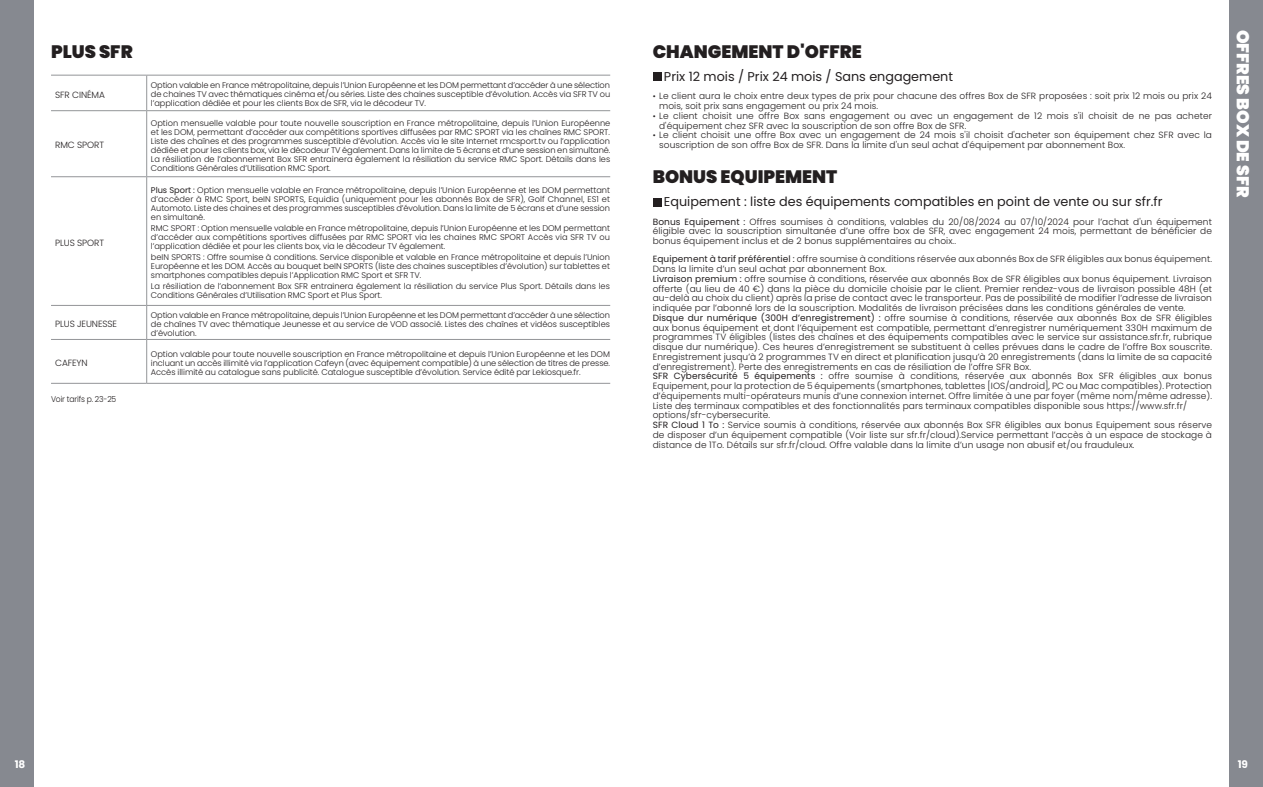
<style>
.page{position:relative;width:1263px;height:787px;background:#fff}
.page>*{position:absolute;margin:0;border:0;box-sizing:border-box;transform-origin:0 0}
.t1{font:900 18px "Poppins";color:#231f20}
.t2{font:900 17.25px "Poppins";color:#fff}
.t3{font:12.75px "Poppins";color:#231f20}
.t4{font:700 10.5px "Poppins";color:#fff}
.t5{font:300 9px/9.8px "Poppins";letter-spacing:.01em;color:#231f20}
.t6{font:300 9px "Poppins";letter-spacing:-.01em;color:#231f20}
.t7{font:300 8.25px/9px "Poppins";letter-spacing:-.005em;color:#231f20;text-align:justify}
.t8{font:300 8.25px "Poppins";letter-spacing:-.005em;color:#231f20;scale:.93 1}
.s1{font-weight:400}
.s2{font-size:8.25px}
</style>
<div class="page">
<div style="left:0;top:0;width:38px;height:787px;background:#868990"></div>
<div style="left:1225px;top:0;width:38px;height:787px;background:#868990"></div>
<div style="left:34px;top:0;width:1195px;height:787px;background:#fff"></div>
<hr style="left:51px;top:75px;width:96px;height:1px;background:#939598">
<hr style="left:147px;top:75px;width:463px;height:1px;background:#939598">
<hr style="left:51px;top:110px;width:96px;height:1px;background:#939598">
<hr style="left:147px;top:110px;width:463px;height:1px;background:#939598">
<hr style="left:51px;top:176px;width:96px;height:1px;background:#939598">
<hr style="left:147px;top:176px;width:463px;height:1px;background:#939598">
<hr style="left:51px;top:305px;width:96px;height:1px;background:#939598">
<hr style="left:147px;top:305px;width:463px;height:1px;background:#939598">
<hr style="left:51px;top:339px;width:96px;height:1px;background:#939598">
<hr style="left:147px;top:339px;width:463px;height:1px;background:#939598">
<hr style="left:51px;top:383px;width:96px;height:1px;background:#939598">
<hr style="left:147px;top:383px;width:463px;height:1px;background:#939598">
<hr style="left:146px;top:75px;width:1px;height:35px;background:#939598">
<hr style="left:146px;top:111px;width:1px;height:65px;background:#939598">
<hr style="left:146px;top:177px;width:1px;height:128px;background:#939598">
<hr style="left:146px;top:306px;width:1px;height:33px;background:#939598">
<hr style="left:146px;top:340px;width:1px;height:43px;background:#939598">
<div style="left:653px;top:72px;width:8px;height:9px;background:#231f20"></div>
<div style="left:653px;top:198px;width:8px;height:8px;background:#231f20"></div>
<h1 class="t1" style="left:51px;top:41px;width:83px">PLUS SFR</h1>
<p class="t6" style="left:55px;top:89px;width:51px">SFR CINÉMA</p>
<p class="t7" style="left:151px;top:81px;width:461px">Option valable en France métropolitaine, depuis l’Union Européenne et les DOM permettant d’accéder à une sélection de chaines TV avec thématiques cinéma et/ou séries. Liste des chaines susceptible d’évolution. Accès via SFR TV ou l’application dédiée et pour les clients Box de SFR, via le décodeur TV.</p>
<p class="t6" style="left:55px;top:140px;width:50px">RMC SPORT</p>
<p class="t7" style="left:151px;top:118px;width:461px">Option mensuelle valable pour toute nouvelle souscription en France métropolitaine, depuis l’Union Européenne et les DOM, permettant d’accéder aux compétitions sportives diffusées par RMC SPORT via les chaînes RMC SPORT.<br>Liste des chaînes et des programmes susceptible d’évolution. Accès via le site Internet rmcsport.tv ou l’application dédiée et pour les clients box, via le décodeur TV également. Dans la limite de 5 écrans et d’une session en simultané.<br>La résiliation de l’abonnement Box SFR entrainera également la résiliation du service RMC Sport. Détails dans les Conditions Générales d’Utilisation RMC Sport.</p>
<p class="t6" style="left:55px;top:237px;width:50px">PLUS SPORT</p>
<p class="t7" style="left:151px;top:185px;width:461px"><span class="s1">Plus Sport :</span> Option mensuelle valable en France métropolitaine, depuis l’Union Européenne et les DOM permettant d’accéder à RMC Sport, beIN SPORTS, Equidia (uniquement pour les abonnés Box de SFR), Golf Channel, ES1 et Automoto. Liste des chaines et des programmes susceptibles d’évolution. Dans la limite de 5 écrans et d’une session en simultané.</p>
<p class="t7" style="left:151px;top:223px;width:461px">RMC SPORT : Option mensuelle valable en France métropolitaine, depuis l’Union Européenne et les DOM permettant d’accéder aux compétitions sportives diffusées par RMC SPORT via les chaines RMC SPORT Accès via SFR TV ou l’application dédiée et pour les clients box, via le décodeur TV également.</p>
<p class="t7" style="left:151px;top:253px;width:461px">beIN SPORTS : Offre soumise à conditions. Service disponible et valable en France métropolitaine et depuis l’Union Européenne et les DOM. Accès au bouquet beIN SPORTS (liste des chaines susceptibles d’évolution) sur tablettes et smartphones compatibles depuis l’Application RMC Sport et SFR TV.</p>
<p class="t7" style="left:151px;top:282px;width:460px">La résiliation de l’abonnement Box SFR entrainera également la résiliation du service Plus Sport. Détails dans les<br>Conditions Générales d’Utilisation RMC Sport et Plus Sport.</p>
<p class="t6" style="left:55px;top:319px;width:63px">PLUS JEUNESSE</p>
<p class="t7" style="left:151px;top:310px;width:461px">Option valable en France métropolitaine, depuis l’Union Européenne et les DOM permettant d’accéder à une sélection de chaînes TV avec thématique Jeunesse et au service de VOD associé. Listes des chaînes et vidéos susceptibles d’évolution.</p>
<p class="t5" style="left:55px;top:358px;width:34px">CAFEYN</p>
<p class="t7" style="left:151px;top:349px;width:461px">Option valable pour toute nouvelle souscription en France métropolitaine et depuis l’Union Européenne et les DOM incluant un accès illimité via l’application Cafeyn (avec équipement compatible) à une sélection de titres de presse.<br>Accès illimité au catalogue sans publicité. Catalogue susceptible d’évolution. Service édité par Lekiosque.fr.</p>
<p class="t8" style="left:51px;top:394px;width:72px">Voir tarifs p. 23-25</p>
<h1 class="t1" style="left:653px;top:41px;width:211px">CHANGEMENT D'OFFRE</h1>
<h3 class="t3" style="left:664px;top:69px;width:291px">Prix 12 mois / Prix 24 mois / Sans engagement</h3>
<p class="t5" style="left:659px;top:91px;width:554px;text-indent:-6px"><span class="s2">•</span> Le client aura le choix entre deux types de prix pour chacune des offres Box de SFR proposées : soit prix 12 mois ou prix 24 mois, soit prix sans engagement ou prix 24 mois.</p>
<p class="t5" style="left:659px;top:111px;width:554px;text-indent:-6px"><span class="s2">•</span> Le client choisit une offre Box sans engagement ou avec un engagement de 12 mois s'il choisit de ne pas acheter d'équipement chez SFR avec la souscription de son offre Box de SFR.</p>
<p class="t5" style="left:659px;top:130px;width:554px;text-indent:-6px"><span class="s2">•</span> Le client choisit une offre Box avec un engagement de 24 mois s'il choisit d'acheter son équipement chez SFR avec la souscription de son offre Box de SFR. Dans la limite d'un seul achat d'équipement par abonnement Box.</p>
<h1 class="t1" style="left:653px;top:166px;width:186px">BONUS EQUIPEMENT</h1>
<h3 class="t3" style="left:664px;top:194px;width:500px">Equipement : liste des équipements compatibles en point de vente ou sur sfr.fr</h3>
<p class="t5" style="left:653px;top:217px;width:561px;text-align:justify"><span class="s1">Bonus Equipement :</span> Offres soumises à conditions, valables du 20/08/2024 au 07/10/2024 pour l’achat d'un équipement éligible avec la souscription simultanée d’une offre box de SFR, avec engagement 24 mois, permettant de bénéficier de bonus équipement inclus et de 2 bonus supplémentaires au choix..</p>
<p class="t5" style="left:653px;top:254px;width:561px"><span class="s1">Equipement à tarif préférentiel :</span> offre soumise à conditions réservée aux abonnés Box de SFR éligibles aux bonus équipement.<br>Dans la limite d’un seul achat par abonnement Box.<br><span class="s1">Livraison premium :</span> offre soumise à conditions, réservée aux abonnés Box de SFR éligibles aux bonus équipement. Livraison offerte (au lieu de 40 €) dans la pièce du domicile choisie par le client. Premier rendez-vous de livraison possible 48H (et au-delà au choix du client) après la prise de contact avec le transporteur. Pas de possibilité de modifier l’adresse de livraison indiquée par l’abonné lors de la souscription. Modalités de livraison précisées dans les conditions générales de vente.<br><span class="s1">Disque dur numérique (300H d’enregistrement) :</span> offre soumise à conditions, réservée aux abonnés Box de SFR éligibles aux bonus équipement et dont l’équipement est compatible, permettant d’enregistrer numériquement 330H maximum de programmes TV éligibles (listes des chaînes et des équipements compatibles avec le service sur assistance.sfr.fr, rubrique disque dur numérique). Ces heures d’enregistrement se substituent à celles prévues dans le cadre de l’offre Box souscrite.<br>Enregistrement jusqu’à 2 programmes TV en direct et planification jusqu’à 20 enregistrements (dans la limite de sa capacité d’enregistrement). Perte des enregistrements en cas de résiliation de l’offre SFR Box.<br><span class="s1">SFR Cybersécurité 5 équipements :</span> offre soumise à conditions, réservée aux abonnés Box SFR éligibles aux bonus Equipement, pour la protection de 5 équipements (smartphones, tablettes [IOS/android], PC ou Mac compatibles). Protection d’équipements multi-opérateurs munis d’une connexion internet. Offre limitée à une par foyer (même nom/même adresse).<br>Liste des terminaux compatibles et des fonctionnalités pars terminaux compatibles disponible sous https://www.sfr.fr/ options/sfr-cybersecurite.<br><span class="s1">SFR Cloud 1 To :</span> Service soumis à conditions, réservée aux abonnés Box SFR éligibles aux bonus Equipement sous réserve de disposer d’un équipement compatible (Voir liste sur sfr.fr/cloud).Service permettant l’accès à un espace de stockage à distance de 1To. Détails sur sfr.fr/cloud. Offre valable dans la limite d’un usage non abusif et/ou frauduleux.</p>
<h2 class="t2" style="left:1253px;top:30px;width:169px;rotate:90deg">OFFRES BOX DE SFR</h2>
<p class="t4" style="left:15px;top:758px;width:12px">18</p>
<p class="t4" style="left:1238px;top:758px;width:12px">19</p>
</div>
